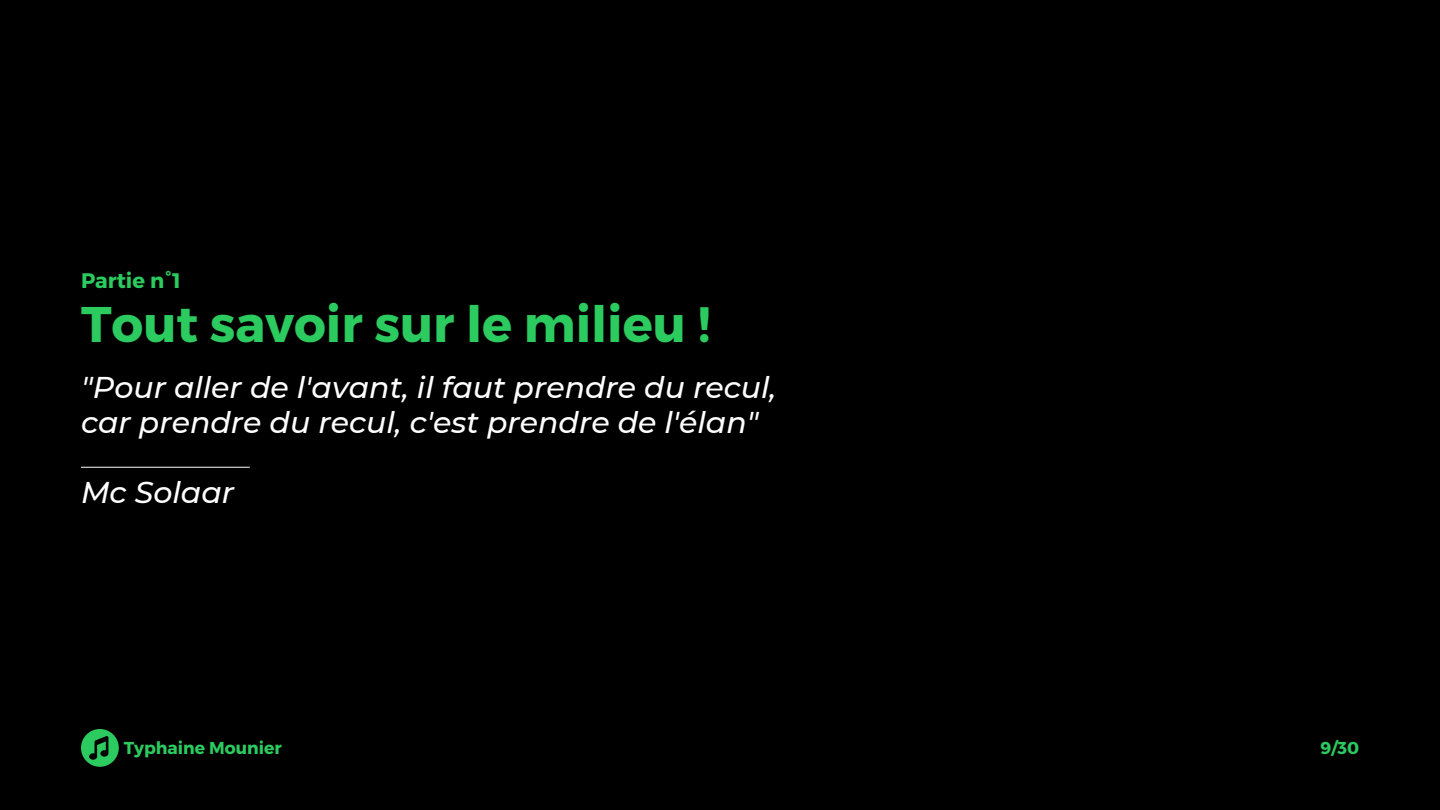
<style>
.page{position:relative;width:1440px;height:810px;background:#000}
.page>*{position:absolute;margin:0;border:0;box-sizing:border-box;transform-origin:0 0}
.t1{font:700 50px "Montserrat";color:#2bcb5f}
.t2{font:italic 500 30px/35.2px "Montserrat";color:#fff}
.t3{font:700 21px "Montserrat";color:#2bcb5f}
.t4{font:700 17.2px "Montserrat";color:#2bcb5f}
</style>
<div class="page">
<div style="left:81px;top:729px;width:38px;height:38px;background:#2bcb5f;border-radius:50%"></div>
<svg style="left:89px;top:736px;width:19px;height:24px"></svg>
<hr style="left:81px;top:467px;width:169px;height:1px;background:#fff">
<p class="t3" style="left:81px;top:267px;width:101px">Partie n°1</p>
<p class="t1" style="left:81px;top:292px;width:631px">Tout savoir sur le milieu !</p>
<p class="t2" style="left:81px;top:369px;width:697px">"Pour aller de l'avant, il faut prendre du recul, car prendre du recul, c'est prendre de l'élan"</p>
<p class="t2" style="left:81px;top:475px;width:155px">Mc Solaar</p>
<p class="t4" style="left:124px;top:737px;width:160px">Typhaine Mounier</p>
<p class="t4" style="left:1321px;top:737px;width:40px">9/30</p>
</div>
